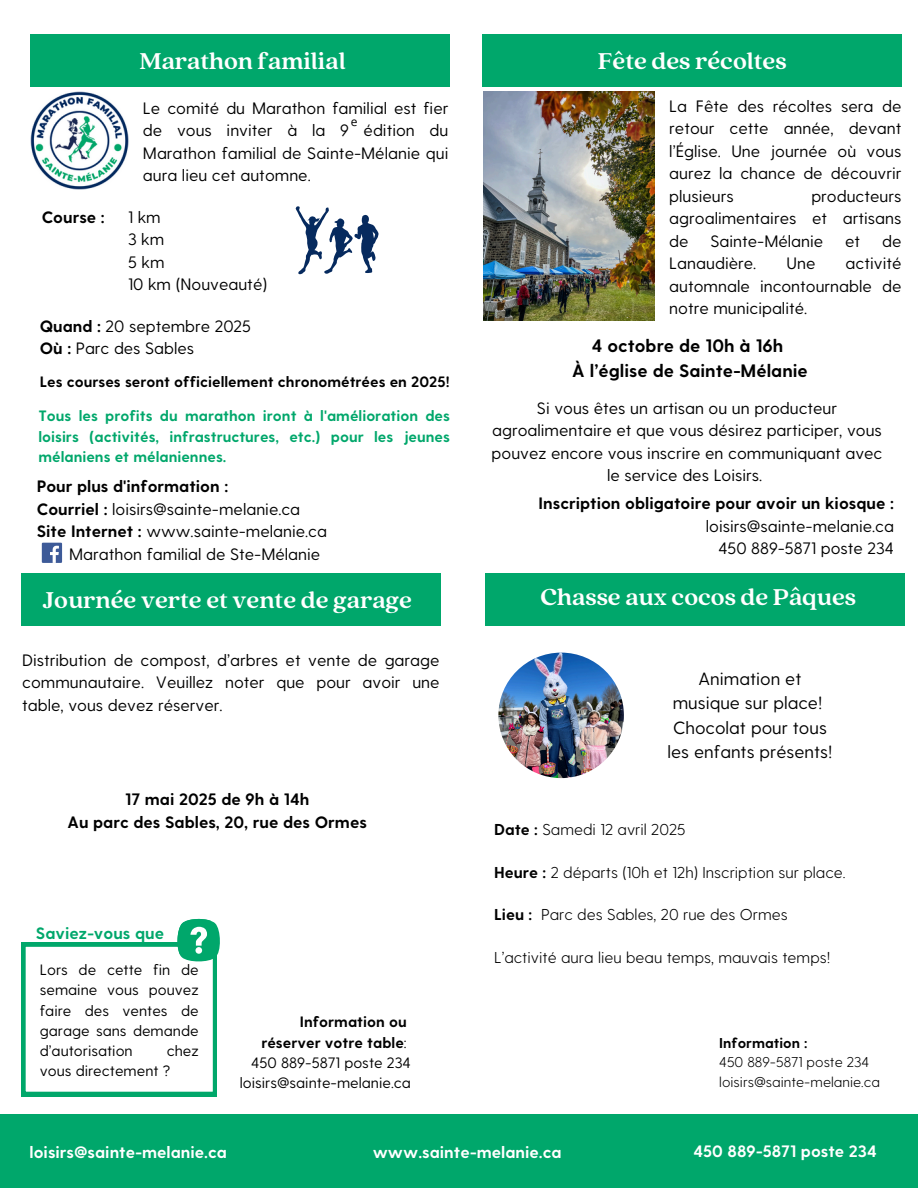
<style>
.page{position:relative;width:918px;height:1188px;background:#fff}
.page>*{position:absolute;margin:0;border:0;box-sizing:border-box;transform-origin:0 0}
.t1{font:700 25.5px "Quincy CF";color:#fff}
.t2{font:700 18px/24.8px "Greycliff CF";color:#000;text-align:center}
.t3{font:17.7px/24.3px "Greycliff CF";color:#000;text-align:center}
.t4{font:16.5px/22.5px "Greycliff CF";color:#000;text-align:justify}
.t5{font:700 16.5px/22.5px "Greycliff CF";color:#000;text-align:center}
.t6{font:700 16.5px "Greycliff CF";color:#fff}
.t7{font:700 16.5px "Greycliff CF";color:#00a76b}
.t8{font:300 15.75px "Greycliff CF";color:#000}
.t9{font:15px/20.2px "Greycliff CF";color:#000;text-align:justify}
.t10{font:700 15px/20.2px "Greycliff CF";color:#00a76b;text-align:justify}
.t11{font:700 15px "Greycliff CF";color:#000}
.t12{font:300 14.25px "Greycliff CF";color:#000}
.t13{font:700 14.25px "Greycliff CF";color:#000}
.t14{font:12px "Open Sans";color:#000}
.s1{font-weight:700}
.s2{font-weight:400}
</style>
<div class="page">
<div style="left:0;top:1114px;width:918px;height:74px;background:#00a76b"></div>
<div style="left:21px;top:573px;width:420px;height:52px;background:#00a76b"></div>
<div style="left:30px;top:34px;width:420px;height:52px;background:#00a76b"></div>
<div style="left:482px;top:34px;width:419px;height:52px;background:#00a76b"></div>
<div style="left:485px;top:573px;width:420px;height:52px;background:#00a76b"></div>
<svg style="left:21px;top:918px;width:199px;height:178px"></svg>
<img style="left:498px;top:653px;width:126px;height:125px;border-radius:50%">
<img style="left:30px;top:92px;width:98px;height:98px">
<div style="left:42px;top:543px;width:20px;height:20px;background:#3d5a98"></div>
<svg style="left:50px;top:546px;width:9px;height:17px"></svg>
<svg style="left:296px;top:206px;width:82px;height:68px"></svg>
<img style="left:484px;top:92px;width:171px;height:228px">
<h3 class="t1" style="left:140px;top:44px;width:208px">Marathon familial</h3>
<p class="t1" style="left:598px;top:44px;width:190px">Fête des récoltes</p>
<p class="t4" style="left:143px;top:96px;width:307px">Le comité du Marathon familial est fier de vous inviter à la 9 édition du Marathon familial de Sainte-Mélanie qui aura lieu cet automne.</p>
<p class="t14" style="left:351px;top:114px;width:8px">e</p>
<p class="t5" style="left:42px;top:205px;width:65px">Course :</p>
<h3 class="t4" style="left:128px;top:205px;width:141px;text-align:left">1 km<br>3 km<br>5 km<br>10 km (Nouveauté)</h3>
<p class="t4" style="left:40px;top:314px;width:213px"><span class="s1">Quand :</span> 20 septembre 2025<br><span class="s1">Où :</span> Parc des Sables</p>
<p class="t11" style="left:40px;top:372px;width:412px">Les courses seront officiellement chronométrées en 2025!</p>
<p class="t10" style="left:38px;top:405px;width:413px">Tous les profits du marathon iront à l'amélioration des loisirs (activités, infrastructures, etc.) pour les jeunes mélaniens et mélaniennes.</p>
<p class="t5" style="left:37px;top:474px;width:193px">Pour plus d'information :</p>
<p class="t4" style="left:37px;top:497px;width:265px"><span class="s1">Courriel :</span> loisirs@sainte-melanie.ca</p>
<p class="t4" style="left:37px;top:519px;width:292px"><span class="s1">Site Internet :</span> www.sainte-melanie.ca</p>
<p class="t4" style="left:69px;top:542px;width:253px">Marathon familial de Ste-Mélanie</p>
<p class="t4" style="left:669px;top:94px;width:234px">La Fête des récoltes sera de retour cette année, devant l’Église. Une journée où vous aurez la chance de découvrir plusieurs</p>
<p class="t4" style="left:669px;top:184px;width:234px;text-indent:142px">producteurs agroalimentaires et artisans de</p>
<p class="t4" style="left:711px;top:229px;width:114px">Sainte-Mélanie</p>
<p class="t4" style="left:845px;top:229px;width:17px">et</p>
<p class="t4" style="left:882px;top:229px;width:21px">de</p>
<p class="t4" style="left:669px;top:251px;width:88px">Lanaudière.</p>
<p class="t4" style="left:786px;top:251px;width:30px">Une</p>
<p class="t4" style="left:669px;top:251px;width:234px;text-indent:176px">activité automnale incontournable de notre municipalité.</p>
<p class="t2" style="left:572px;top:332px;width:237px">4 octobre de 10h à 16h<br>À l’église de Sainte-Mélanie</p>
<p class="t4" style="left:492px;top:396px;width:392px;text-align:center">Si vous êtes un artisan ou un producteur agroalimentaire et que vous désirez participer, vous pouvez encore vous inscrire en communiquant avec le service des Loisirs.</p>
<p class="t4" style="left:539px;top:491px;width:357px;text-align:right"><span class="s1">Inscription obligatoire pour avoir un kiosque : </span>loisirs@sainte-melanie.ca<br>450 889-5871 poste 234</p>
<h2 class="t1" style="left:43px;top:583px;width:370px">Journée verte et vente de garage</h2>
<p class="t1" style="left:540px;top:580px;width:317px">Chasse aux cocos de Pâques</p>
<h1 class="t4" style="left:22px;top:648px;width:419px">Distribution de compost, d’arbres et vente de garage communautaire. Veuillez noter que pour avoir une table, vous devez réserver.</h1>
<p class="t5" style="left:68px;top:787px;width:301px">17 mai 2025 de 9h à 14h<br>Au parc des Sables, 20, rue des Ormes</p>
<h3 class="t7" style="left:36px;top:923px;width:130px">Saviez-vous que</h3>
<h4 class="t9" style="left:40px;top:959px;width:160px">Lors de cette fin de semaine vous pouvez faire des ventes de garage sans demande d’autorisation</h4>
<h4 class="t9" style="left:40px;top:1040px;width:160px;text-indent:127px">chez vous directement ?</h4>
<h4 class="t11" style="left:300px;top:1012px;width:108px">Information ou</h4>
<h3 class="t11" style="left:261px;top:1032px;width:147px">réserver votre table<span class="s2">:</span></h3>
<p class="t9" style="left:251px;top:1051px;width:161px">450 889-5871 poste 234</p>
<h1 class="t9" style="left:240px;top:1072px;width:173px">loisirs@sainte-melanie.ca</h1>
<h2 class="t3" style="left:668px;top:666px;width:166px">Animation et musique sur place!<br>Chocolat pour tous les enfants présents!</h2>
<h3 class="t8" style="left:494px;top:819px;width:193px"><span class="s1">Date :</span> Samedi 12 avril 2025</h3>
<h2 class="t8" style="left:494px;top:862px;width:353px"><span class="s1">Heure :</span> 2 départs (10h et 12h) Inscription sur place.</h2>
<p class="t8" style="left:494px;top:904px;width:295px"><span class="s1">Lieu :</span> Parc des Sables, 20 rue des Ormes</p>
<h2 class="t8" style="left:494px;top:947px;width:338px">L’activité aura lieu beau temps, mauvais temps!</h2>
<h3 class="t13" style="left:719px;top:1033px;width:90px">Information :</h3>
<h3 class="t12" style="left:719px;top:1053px;width:151px">450 889-5871 poste 234</h3>
<h1 class="t12" style="left:719px;top:1073px;width:162px">loisirs@sainte-melanie.ca</h1>
<h1 class="t6" style="left:30px;top:1141px;width:199px">loisirs@sainte-melanie.ca</h1>
<h3 class="t6" style="left:373px;top:1141px;width:190px">www.sainte-melanie.ca</h3>
<p class="t6" style="left:693px;top:1141px;width:185px">450 889-5871 poste 234</p>
</div>
